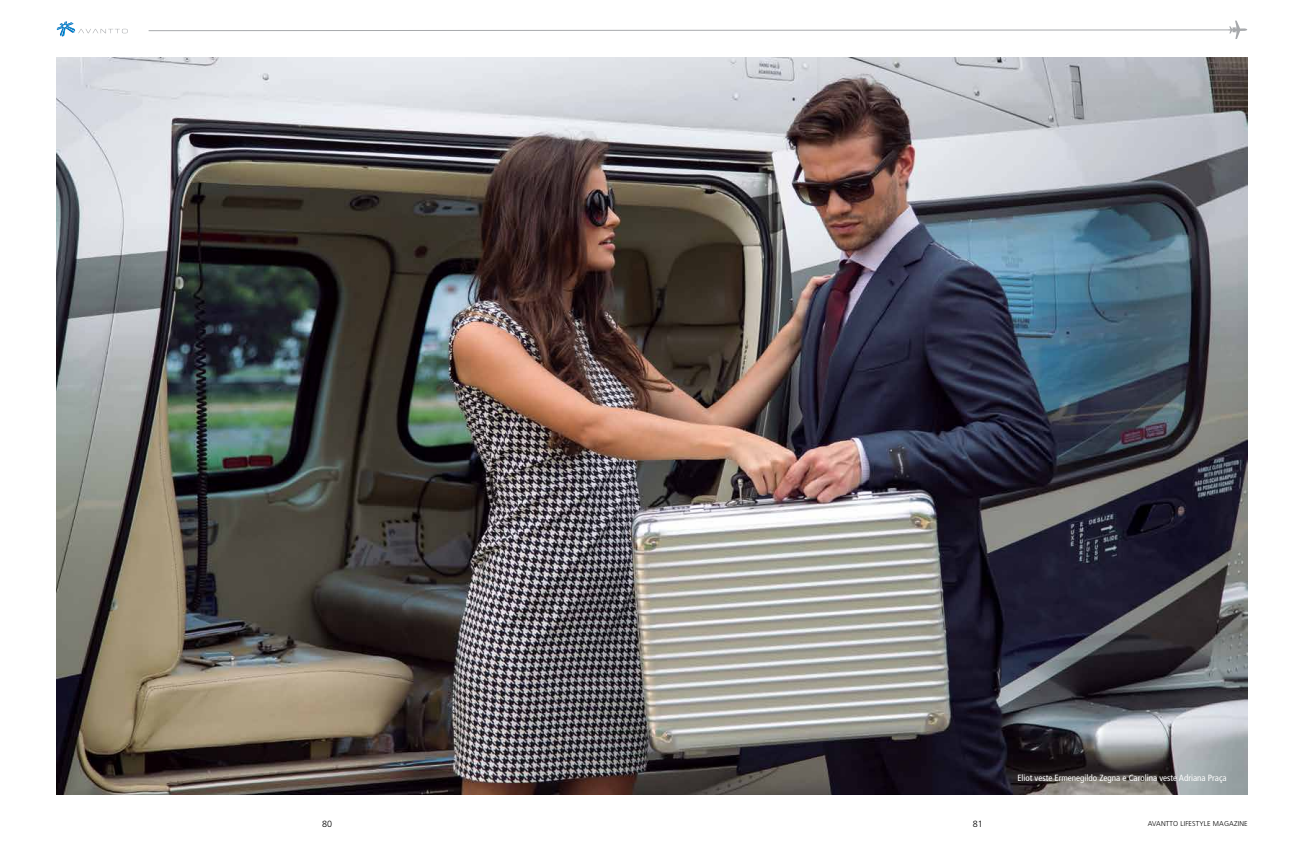
<style>
.page{position:relative;width:1304px;height:851px;background:#fff}
.page>*{position:absolute;margin:0;border:0;box-sizing:border-box;transform-origin:0 0}
.t1{font:condensed 9px "Frutiger";color:#fff}
.t2{font:300 9px "Frutiger";color:#000}
.t3{font:300 7px "Frutiger";letter-spacing:.02em;color:#000}
</style>
<div class="page">
<svg style="left:57px;top:21px;width:71px;height:16px"></svg>
<svg style="left:148px;top:21px;width:1099px;height:18px"></svg>
<img style="left:57px;top:58px;width:1190px;height:736px">
<p class="t1" style="left:1017px;top:772px;width:211px">Eliot veste Ermenegildo Zegna e Carolina veste Adriana Praça</p>
<p class="t2" style="left:322px;top:818px;width:12px">80</p>
<p class="t2" style="left:973px;top:818px;width:12px">81</p>
<p class="t3" style="left:1148px;top:819px;width:101px">AVANTTO LIFESTYLE MAGAZINE</p>
</div>
